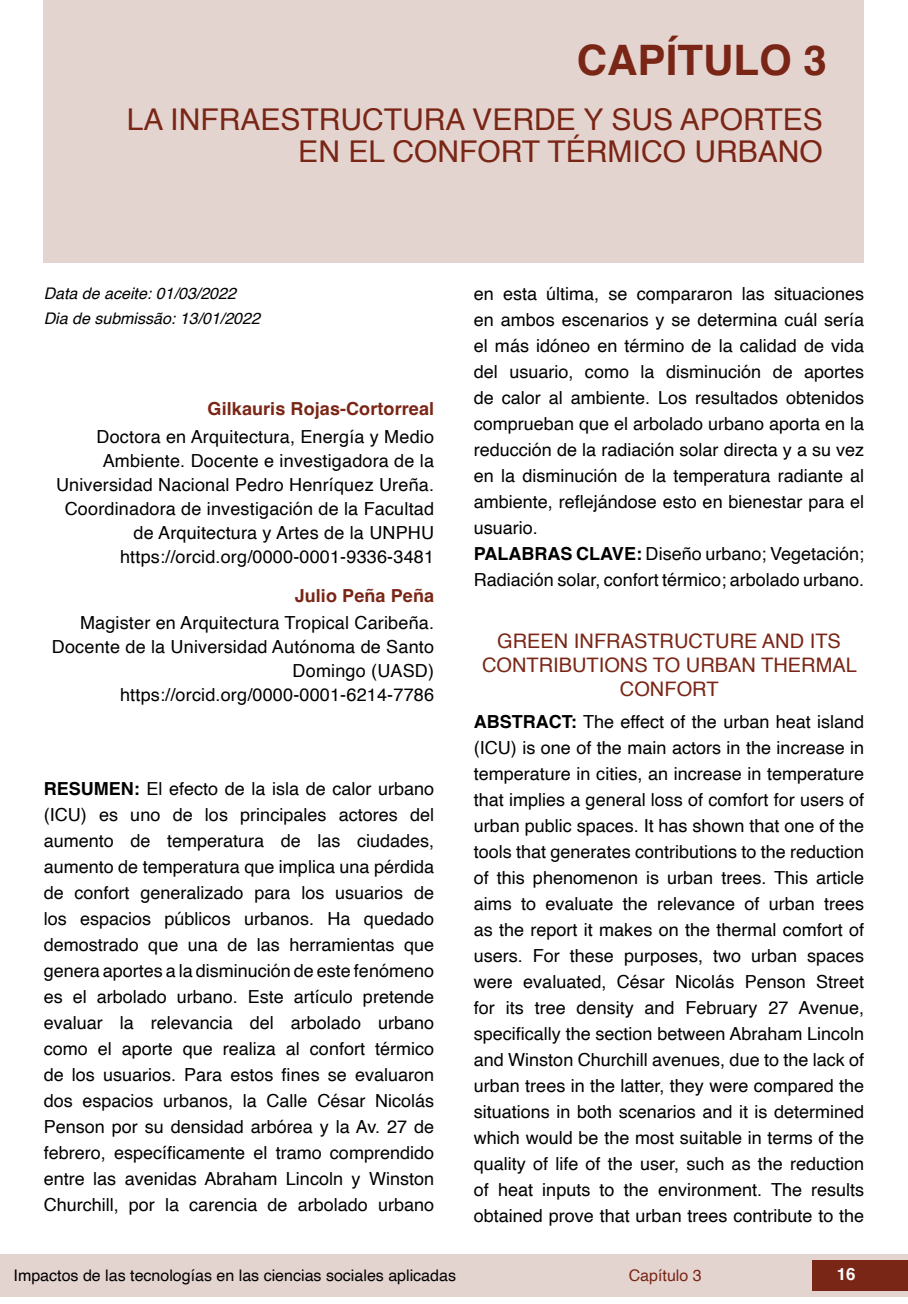
<style>
.page{position:relative;width:908px;height:1304px;background:#fff}
.page>*{position:absolute;margin:0;border:0;box-sizing:border-box;transform-origin:0 0}
.t1{font:700 42px "Helvetica";color:#7a2616}
.t2{font:30px/32px "Helvetica";color:#7a2616;text-align:right}
.t3{font:20px/24px "Helvetica";color:#7a2616;text-align:center}
.t4{font:18px/26px "Helvetica";color:#000;text-align:right}
.t5{font:700 18px "Helvetica";letter-spacing:.005em;color:#7a2616}
.t6{font:700 16.8px "Helvetica";color:#fff}
.t7{font:16px "Helvetica";color:#000}
.t8{font:italic 16px "Helvetica";color:#000}
.t9{font:16px "Helvetica";color:#7a2616}
.s1{font-weight:700}
</style>
<div class="page">
<div style="left:0;top:1254px;width:906px;height:43px;background:#e4d4d0"></div>
<div style="left:812px;top:1261px;width:95px;height:30px;background:#7a2616"></div>
<div style="left:44px;top:0;width:819px;height:263px;background:#e4d4d0"></div>
<h1 class="t1" style="left:576px;top:35px;width:251px">CAPÍTULO 3</h1>
<h2 class="t2" style="left:127px;top:104px;width:697px">LA INFRAESTRUCTURA VERDE Y SUS APORTES<br>EN EL CONFORT TÉRMICO URBANO</h2>
<p class="t8" style="left:44px;top:280px;width:194px">Data de aceite: 01/03/2022</p>
<p class="t8" style="left:44px;top:306px;width:218px">Dia de submissão: 13/01/2022</p>
<p class="t5" style="left:207px;top:398px;width:228px">Gilkauris Rojas-Cortorreal</p>
<p class="t4" style="left:56px;top:425px;width:379px;line-height:24px">Doctora en Arquitectura, Energía y Medio Ambiente. Docente e investigadora de la Universidad Nacional Pedro Henríquez Ureña.<br>Coordinadora de investigación de la Facultad de Arquitectura y Artes de la UNPHU https://orcid.org/0000-0001-9336-3481</p>
<p class="t5" style="left:294px;top:585px;width:141px">Julio Peña Peña</p>
<p class="t4" style="left:52px;top:612px;width:383px;line-height:24px">Magister en Arquitectura Tropical Caribeña.<br>Docente de la Universidad Autónoma de Santo Domingo (UASD) https://orcid.org/0000-0001-6214-7786</p>
<p class="t4" style="left:44px;top:777px;width:392px;text-align:justify"><span class="s1">RESUMEN:</span> El efecto de la isla de calor urbano (ICU) es uno de los principales actores del aumento de temperatura de las ciudades, aumento de temperatura que implica una pérdida de confort generalizado para los usuarios de los espacios públicos urbanos. Ha quedado demostrado que una de las herramientas que genera aportes a la disminución de este fenómeno es el arbolado urbano. Este artículo pretende evaluar la relevancia del arbolado urbano como el aporte que realiza al confort térmico de los usuarios. Para estos fines se evaluaron dos espacios urbanos, la Calle César Nicolás Penson por su densidad arbórea y la Av. 27 de febrero, específicamente el tramo comprendido entre las avenidas Abraham Lincoln y Winston Churchill, por la carencia de arbolado urbano</p>
<p class="t4" style="left:473px;top:281px;width:392px;text-align:left">en esta última, se compararon las situaciones en ambos escenarios y se determina cuál sería el más idóneo en término de la calidad de vida del usuario, como la disminución de aportes de calor al ambiente. Los resultados obtenidos comprueban que el arbolado urbano aporta en la reducción de la radiación solar directa y a su vez en la disminución de la temperatura radiante al ambiente, reflejándose esto en bienestar para el usuario.<br><span class="s1">PALABRAS CLAVE:</span> Diseño urbano; Vegetación; Radiación solar, confort térmico; arbolado urbano.</p>
<p class="t3" style="left:482px;top:630px;width:376px">GREEN INFRASTRUCTURE AND ITS<br>CONTRIBUTIONS TO URBAN THERMAL<br>CONFORT</p>
<p class="t4" style="left:473px;top:709px;width:392px;text-align:justify"><span class="s1">ABSTRACT:</span> The effect of the urban heat island (ICU) is one of the main actors in the increase in temperature in cities, an increase in temperature that implies a general loss of comfort for users of urban public spaces. It has shown that one of the tools that generates contributions to the reduction of this phenomenon is urban trees. This article aims to evaluate the relevance of urban trees as the report it makes on the thermal comfort of users. For these purposes, two urban spaces were evaluated, César Nicolás Penson Street for its tree density and February 27 Avenue, specifically the section between Abraham Lincoln and Winston Churchill avenues, due to the lack of urban trees in the latter, they were compared the situations in both scenarios and it is determined which would be the most suitable in terms of the quality of life of the user, such as the reduction of heat inputs to the environment. The results obtained prove that urban trees contribute to the</p>
<p class="t7" style="left:14px;top:1263px;width:443px">Impactos de las tecnologías en las ciencias sociales aplicadas</p>
<p class="t9" style="left:628px;top:1263px;width:74px">Capítulo 3</p>
<p class="t6" style="left:836px;top:1264px;width:20px">16</p>
</div>
